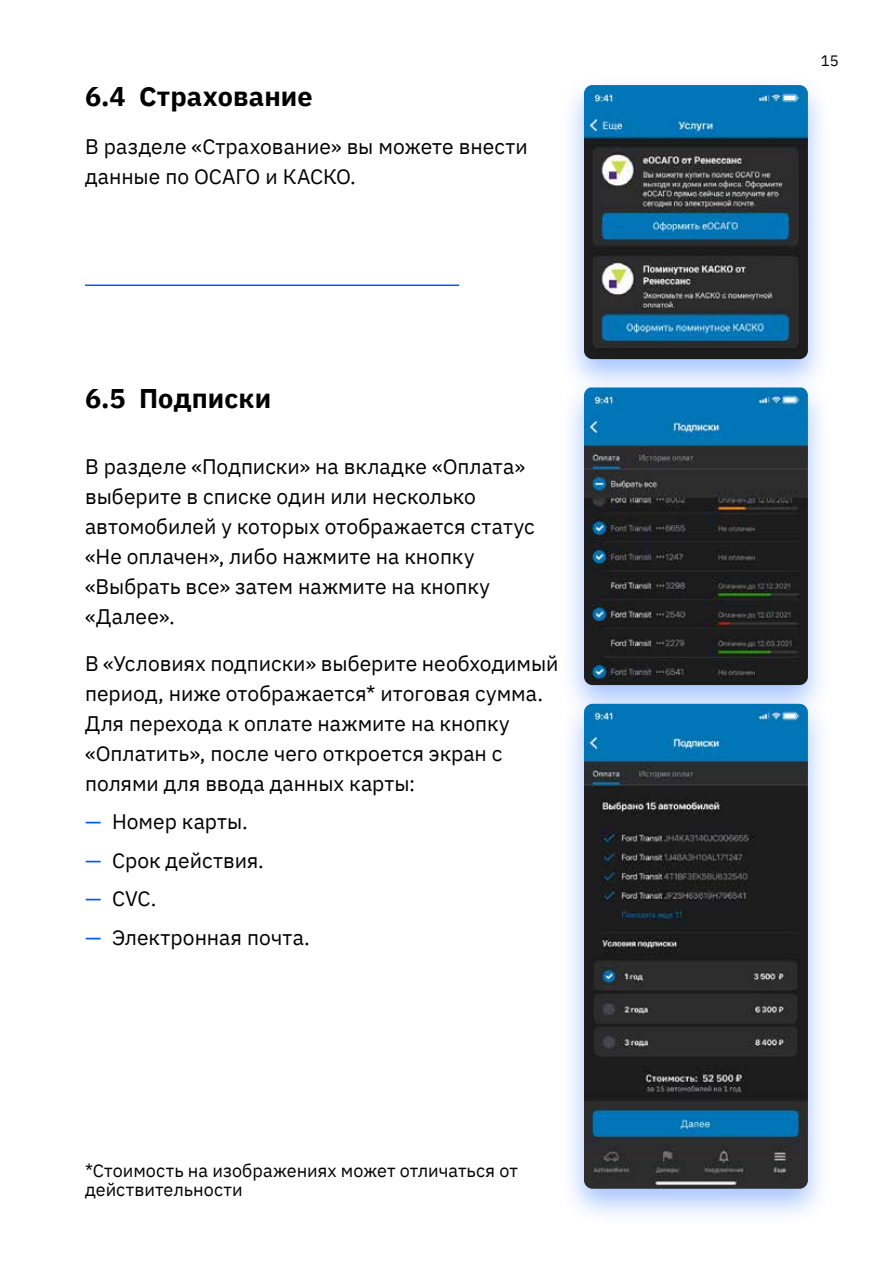
<style>
.page{position:relative;width:893px;height:1263px;background:#fff}
.page>*{position:absolute;margin:0;border:0;box-sizing:border-box;transform-origin:0 0}
.t1{font:700 27px "IBM Plex Sans";letter-spacing:.005em;color:#000}
.t2{font:21px/30px "IBM Plex Sans";color:#000}
.t3{font:18px/19.5px "IBM Plex Sans";color:#000}
.t4{font:15px "IBM Plex Mono";color:#000}
.s1{color:#0059ff}
</style>
<div class="page">
<div style="left:560px;top:74px;width:272px;height:322px;background:#0059ff;opacity:.36"></div>
<img style="left:584px;top:85px;width:224px;height:274px">
<hr style="left:85px;top:284px;width:374px;height:2px;background:#0059ff">
<div style="left:560px;top:376px;width:272px;height:345px;background:#0059ff;opacity:.36"></div>
<img style="left:584px;top:387px;width:224px;height:298px">
<div style="left:560px;top:692px;width:272px;height:533px;background:#0059ff;opacity:.36"></div>
<img style="left:584px;top:704px;width:224px;height:485px">
<p class="t1" style="left:85px;top:75px;width:229px">6.4 Страхование</p>
<p class="t2" style="left:85px;top:130px;width:444px">В разделе «Страхование» вы можете внести данные по ОСАГО и КАСКО.</p>
<p class="t1" style="left:85px;top:377px;width:188px">6.5 Подписки</p>
<p class="t2" style="left:85px;top:450px;width:451px">В разделе «Подписки» на вкладке «Оплата» выберите в списке один или несколько автомобилей у которых отображается статус «Не оплачен», либо нажмите на кнопку «Выбрать все» затем нажмите на кнопку «Далее».</p>
<p class="t2" style="left:85px;top:647px;width:475px">В «Условиях подписки» выберите необходимый период, ниже отображается* итоговая сумма.<br>Для перехода к оплате нажмите на кнопку «Оплатить», после чего откроется экран с полями для ввода данных карты:</p>
<p class="t2" style="left:85px;top:805px;width:164px"><span class="s1">—</span> Номер карты.</p>
<p class="t2" style="left:85px;top:844px;width:180px"><span class="s1">—</span> Срок действия.</p>
<p class="t2" style="left:85px;top:882px;width:73px"><span class="s1">—</span> CVC.</p>
<p class="t2" style="left:85px;top:921px;width:226px"><span class="s1">—</span> Электронная почта.</p>
<p class="t3" style="left:85px;top:1159px;width:435px">*Стоимость на изображениях может отличаться от действительности</p>
<p class="t4" style="left:821px;top:49px;width:19px">15</p>
</div>
